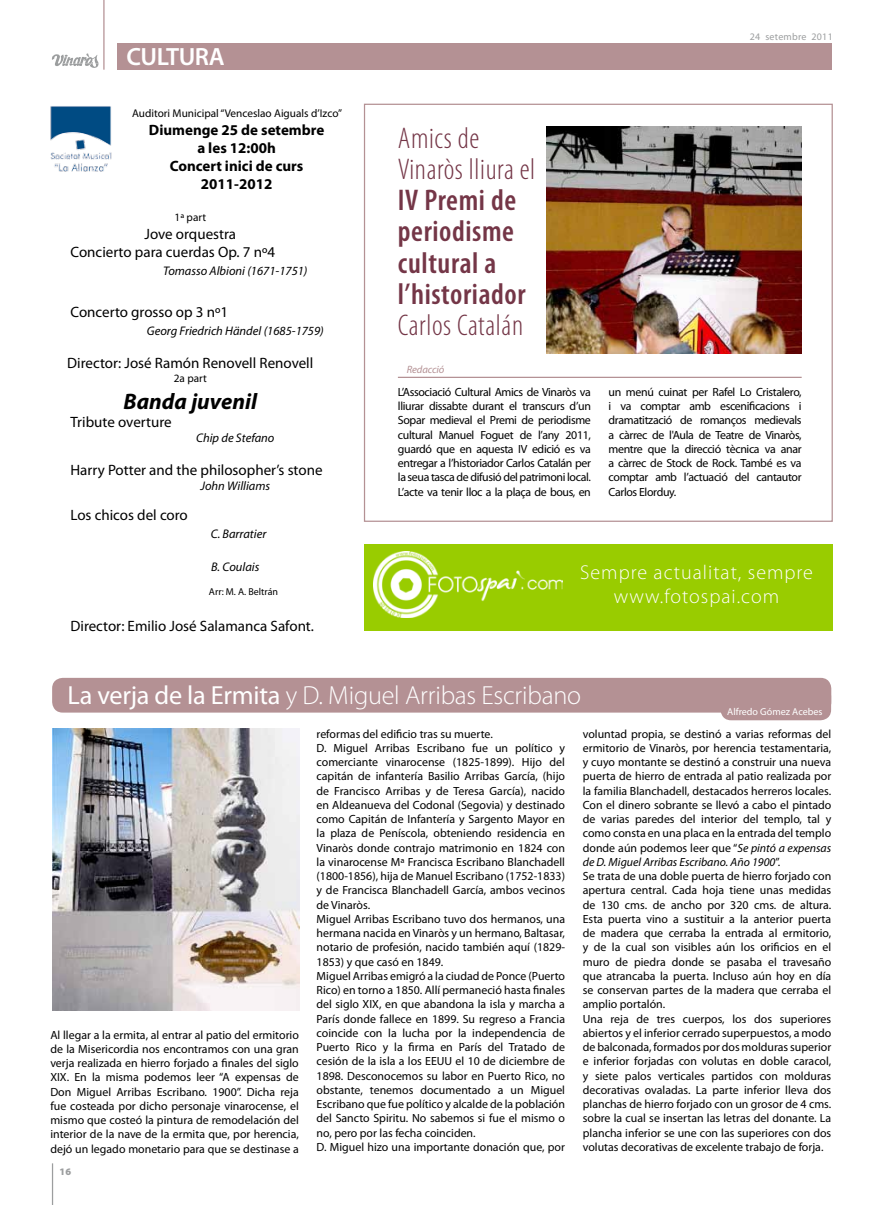
<style>
.page{position:relative;width:886px;height:1205px;background:#fff}
.page>*{position:absolute;margin:0;border:0;box-sizing:border-box;transform-origin:0 0}
.t1{font:600 condensed 30px/31.2px "Myriad Pro";letter-spacing:.02em;color:#743647}
.t2{font:300 condensed 30px/31.2px "Myriad Pro";letter-spacing:.02em;color:#743647}
.t3{font:300 26.25px "Myriad Pro";letter-spacing:-.01em;color:#fff}
.t4{font:600 25px "Myriad Pro";letter-spacing:-.02em;color:#fff}
.t5{font:italic 700 22.5px "Myriad Pro";color:#000}
.t6{font:300 20.12px/24.1px "Myriad Pro";letter-spacing:.05em;color:#fff;text-align:center}
.t7{font:15px/18px "Myriad Pro";color:#000}
.t8{font:700 15px/18px "Myriad Pro";color:#000;text-align:center}
.t9{font:italic 12.5px "Myriad Pro";color:#000}
.t10{font:11.88px/14.2px "Myriad Pro";color:#000;text-align:justify}
.t11{font:11.25px "Myriad Pro";color:#000}
.t12{font:italic 10.62px "Myriad Pro";letter-spacing:-.01em;color:#b49194}
.t13{font:10px "Myriad Pro";color:#fff}
.t14{font:10px "Myriad Pro";color:#000}
.t15{font:10px "Myriad Pro";letter-spacing:.025em;color:#9c9e9f}
.t16{font:900 10px "Myriad Pro";color:#9c9e9f}
.s1{font-weight:400}
.s2{font-style:italic}
</style>
<div class="page">
<hr style="left:52px;top:1163px;width:1px;height:42px;background:#9c9e9f">
<hr style="left:103px;top:0;width:2px;height:70px;background:#b49194">
<svg style="left:52px;top:53px;width:47px;height:15px"></svg>
<div style="left:117px;top:43px;width:714px;height:27px;background:#b49194"></div>
<hr style="left:398px;top:377px;width:404px;height:1px;background:#b49194">
<img style="left:52px;top:728px;width:248px;height:282px">
<div style="left:720px;top:685px;width:111px;height:35px;background:#b49194;border-radius:11px"></div>
<div style="left:52px;top:678px;width:779px;height:34px;background:#b49194;border-radius:11px"></div>
<img style="left:547px;top:126px;width:255px;height:228px">
<div style="left:364px;top:544px;width:469px;height:87px;background:#9c0"></div>
<img style="left:374px;top:551px;width:188px;height:66px">
<img style="left:50px;top:106px;width:62px;height:66px">
<h3 class="t4" style="left:126px;top:41px;width:100px">CULTURA</h3>
<p class="t11" style="left:132px;top:106px;width:211px">Auditori Municipal “Venceslao Aiguals d’Izco”</p>
<p class="t8" style="left:149px;top:120px;width:177px">Diumenge 25 de setembre a les 12:00h<br>Concert inici de curs<br>2011-2012</p>
<p class="t11" style="left:175px;top:210px;width:33px">1ª part</p>
<p class="t7" style="left:71px;top:225px;width:206px;text-indent:74px">Jove orquestra<br>Concierto para cuerdas Op. 7 nº4</p>
<p class="t9" style="left:163px;top:263px;width:146px">Tomasso Albioni (1671-1751)</p>
<p class="t7" style="left:71px;top:303px;width:159px">Concerto grosso op 3 nº1</p>
<p class="t9" style="left:147px;top:323px;width:178px">Georg Friedrich Händel (1685-1759)</p>
<p class="t7" style="left:67px;top:354px;width:247px">Director: José Ramón Renovell Renovell</p>
<p class="t11" style="left:174px;top:371px;width:35px">2a part</p>
<h3 class="t5" style="left:124px;top:386px;width:135px">Banda juvenil</h3>
<p class="t7" style="left:71px;top:412px;width:103px">Tribute overture</p>
<p class="t9" style="left:196px;top:430px;width:80px">Chip de Stefano</p>
<p class="t7" style="left:71px;top:460px;width:254px">Harry Potter and the philosopher’s stone</p>
<p class="t9" style="left:200px;top:478px;width:71px">John Williams</p>
<p class="t7" style="left:71px;top:505px;width:119px">Los chicos del coro</p>
<p class="t9" style="left:211px;top:526px;width:57px">C. Barratier</p>
<p class="t9" style="left:211px;top:559px;width:50px">B. Coulais</p>
<p class="t14" style="left:209px;top:585px;width:71px">Arr: M. A. Beltrán</p>
<p class="t7" style="left:71px;top:616px;width:245px">Director: Emilio José Salamanca Safont.</p>
<h1 class="t2" style="left:398px;top:122px;width:139px">Amics de<br>Vinaròs lliura el</h1>
<h1 class="t1" style="left:398px;top:184px;width:129px">IV Premi de periodisme cultural a l’historiador</h1>
<h1 class="t2" style="left:398px;top:310px;width:127px">Carlos Catalán</h1>
<p class="t12" style="left:407px;top:362px;width:39px">Redacció</p>
<p class="t15" style="left:750px;top:31px;width:84px">24 setembre 2011</p>
<p class="t10" style="left:398px;top:384px;width:195px">L’Associació Cultural Amics de Vinaròs va lliurar dissabte durant el transcurs d’un Sopar medieval el Premi de periodisme cultural Manuel Foguet de l’any 2011, guardó que en aquesta IV edició es va entregar a l’historiador Carlos Catalán per la seua tasca de difusió del patrimoni local.<br>L’acte va tenir lloc a la plaça de bous, en</p>
<p class="t10" style="left:609px;top:384px;width:195px">un menú cuinat per Rafel Lo Cristalero, i va comptar amb escenificacions i dramatització de romanços medievals a càrrec de l'Aula de Teatre de Vinaròs, mentre que la direcció tècnica va anar a càrrec de Stock de Rock. També es va comptar amb l’actuació del cantautor Carlos Elorduy.</p>
<h3 class="t6" style="left:580px;top:560px;width:234px">Sempre actualitat, sempre www.fotospai.com</h3>
<h2 class="t3" style="left:68px;top:679px;width:515px"><span class="s1">La verja de la Ermita</span> y D. Miguel Arribas Escribano</h2>
<p class="t13" style="left:727px;top:706px;width:97px">Alfredo Gómez Acebes</p>
<p class="t10" style="left:50px;top:1027px;width:250px">Al llegar a la ermita, al entrar al patio del ermitorio de la Misericordia nos encontramos con una gran verja realizada en hierro forjado a finales del siglo XIX. En la misma podemos leer “A expensas de Don Miguel Arribas Escribano. 1900”. Dicha reja fue costeada por dicho personaje vinarocense, el mismo que costeó la pintura de remodelación del interior de la nave de la ermita que, por herencia, dejó un legado monetario para que se destinase a</p>
<p class="t16" style="left:59px;top:1165px;width:13px">16</p>
<p class="t10" style="left:317px;top:726px;width:250px;text-align:left">reformas del edificio tras su muerte.<br>D. Miguel Arribas Escribano fue un político y comerciante vinarocense (1825-1899). Hijo del capitán de infantería Basilio Arribas García, (hijo de Francisco Arribas y de Teresa García), nacido en Aldeanueva del Codonal (Segovia) y destinado como Capitán de Infantería y Sargento Mayor en la plaza de Peníscola, obteniendo residencia en Vinaròs donde contrajo matrimonio en 1824 con la vinarocense Mª Francisca Escribano Blanchadell (1800-1856), hija de Manuel Escribano (1752-1833) y de Francisca Blanchadell García, ambos vecinos de Vinaròs.<br>Miguel Arribas Escribano tuvo dos hermanos, una hermana nacida en Vinaròs y un hermano, Baltasar, notario de profesión, nacido también aquí (1829- 1853) y que casó en 1849.<br>Miguel Arribas emigró a la ciudad de Ponce (Puerto Rico) en torno a 1850. Allí permaneció hasta finales del siglo XIX, en que abandona la isla y marcha a París donde fallece en 1899. Su regreso a Francia coincide con la lucha por la independencia de Puerto Rico y la firma en París del Tratado de cesión de la isla a los EEUU el 10 de diciembre de 1898. Desconocemos su labor en Puerto Rico, no obstante, tenemos documentado a un Miguel Escribano que fue político y alcalde de la población del Sancto Spiritu. No sabemos si fue el mismo o no, pero por las fecha coinciden.<br>D. Miguel hizo una importante donación que, por</p>
<p class="t10" style="left:583px;top:726px;width:250px;text-align:left">voluntad propia, se destinó a varias reformas del ermitorio de Vinaròs, por herencia testamentaria, y cuyo montante se destinó a construir una nueva puerta de hierro de entrada al patio realizada por la familia Blanchadell, destacados herreros locales.<br>Con el dinero sobrante se llevó a cabo el pintado de varias paredes del interior del templo, tal y como consta en una placa en la entrada del templo donde aún podemos leer que “<span class="s2">Se pintó a expensas de D. Miguel Arribas Escribano. Año 1900</span>”.<br>Se trata de una doble puerta de hierro forjado con apertura central. Cada hoja tiene unas medidas de 130 cms. de ancho por 320 cms. de altura.<br>Esta puerta vino a sustituir a la anterior puerta de madera que cerraba la entrada al ermitorio, y de la cual son visibles aún los orificios en el muro de piedra donde se pasaba el travesaño que atrancaba la puerta. Incluso aún hoy en día se conservan partes de la madera que cerraba el amplio portalón.<br>Una reja de tres cuerpos, los dos superiores abiertos y el inferior cerrado superpuestos, a modo de balconada, formados por dos molduras superior e inferior forjadas con volutas en doble caracol, y siete palos verticales partidos con molduras decorativas ovaladas. La parte inferior lleva dos planchas de hierro forjado con un grosor de 4 cms. sobre la cual se insertan las letras del donante. La plancha inferior se une con las superiores con dos volutas decorativas de excelente trabajo de forja.</p>
</div>
